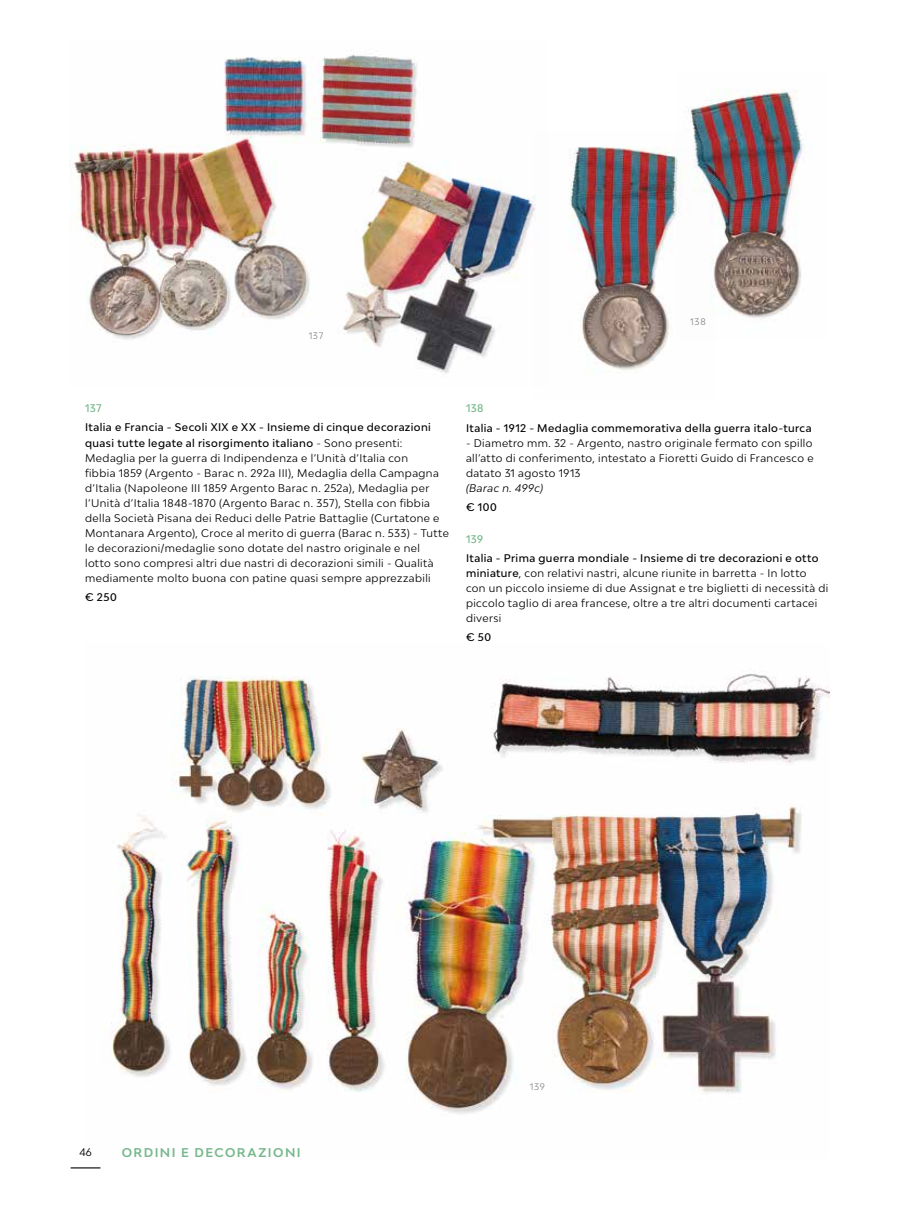
<style>
.page{position:relative;width:915px;height:1212px;background:#fff}
.page>*{position:absolute;margin:0;border:0;box-sizing:border-box;transform-origin:0 0}
.t1{font:700 12px "Bw Modelica";letter-spacing:.12em;color:#77b88c}
.t2{font:10.5px/15px "Bw Modelica";letter-spacing:.04em;color:#000}
.t3{font:500 10.5px "Bw Modelica";letter-spacing:.04em;color:#000}
.t4{font:italic 10.5px "Bw Modelica";letter-spacing:.04em;color:#000}
.t5{font:500 10.5px "Bw Modelica";letter-spacing:.025em;color:#77b88c}
.t6{font:9px "Bw Modelica";letter-spacing:.06em;color:#878787}
.s1{font-weight:500}
</style>
<div class="page">
<img style="left:69px;top:54px;width:465px;height:321px">
<img style="left:534px;top:147px;width:142px;height:226px">
<img style="left:676px;top:89px;width:127px;height:229px">
<img style="left:111px;top:674px;width:718px;height:440px">
<img style="left:787px;top:778px;width:42px;height:336px">
<svg style="left:71px;top:1167px;width:29px;height:1px"></svg>
<p class="t6" style="left:308px;top:330px;width:16px">137</p>
<p class="t6" style="left:690px;top:315px;width:17px">138</p>
<p class="t5" style="left:85px;top:401px;width:18px">137</p>
<p class="t2" style="left:85px;top:420px;width:365px"><span class="s1">Italia e Francia - Secoli XIX e XX - Insieme di cinque decorazioni quasi tutte legate al risorgimento italiano</span> - Sono presenti:<br>Medaglia per la guerra di Indipendenza e l’Unità d’Italia con<br>fibbia 1859 (Argento - Barac n. 292a III), Medaglia della Campagna d’Italia (Napoleone III 1859 Argento Barac n. 252a), Medaglia per l’Unità d’Italia 1848-1870 (Argento Barac n. 357), Stella con fibbia della Società Pisana dei Reduci delle Patrie Battaglie (Curtatone e Montanara Argento), Croce al merito di guerra (Barac n. 533) - Tutte le decorazioni/medaglie sono dotate del nastro originale e nel<br>lotto sono compresi altri due nastri di decorazioni simili - Qualità mediamente molto buona con patine quasi sempre apprezzabili</p>
<p class="t3" style="left:85px;top:590px;width:33px">€ 250</p>
<p class="t5" style="left:466px;top:402px;width:19px">138</p>
<p class="t3" style="left:466px;top:421px;width:347px">Italia - 1912 - Medaglia commemorativa della guerra italo-turca</p>
<p class="t2" style="left:466px;top:435px;width:349px;text-align:justify">- Diametro mm. 32 - Argento, nastro originale fermato con spillo all’atto di conferimento, intestato a Fioretti Guido di Francesco e datato 31 agosto 1913</p>
<p class="t4" style="left:466px;top:481px;width:79px">(Barac n. 499c)</p>
<p class="t3" style="left:466px;top:500px;width:32px">€ 100</p>
<p class="t5" style="left:466px;top:532px;width:19px">139</p>
<p class="t2" style="left:466px;top:550px;width:364px"><span class="s1">Italia - Prima guerra mondiale - Insieme di tre decorazioni e otto miniature</span>, con relativi nastri, alcune riunite in barretta - In lotto con un piccolo insieme di due Assignat e tre biglietti di necessità di piccolo taglio di area francese, oltre a tre altri documenti cartacei diversi</p>
<p class="t3" style="left:466px;top:631px;width:26px">€ 50</p>
<p class="t2" style="left:79px;top:1145px;width:14px">46</p>
<p class="t1" style="left:122px;top:1144px;width:180px">ORDINI E DECORAZIONI</p>
<p class="t6" style="left:529px;top:1081px;width:16px">139</p>
</div>
